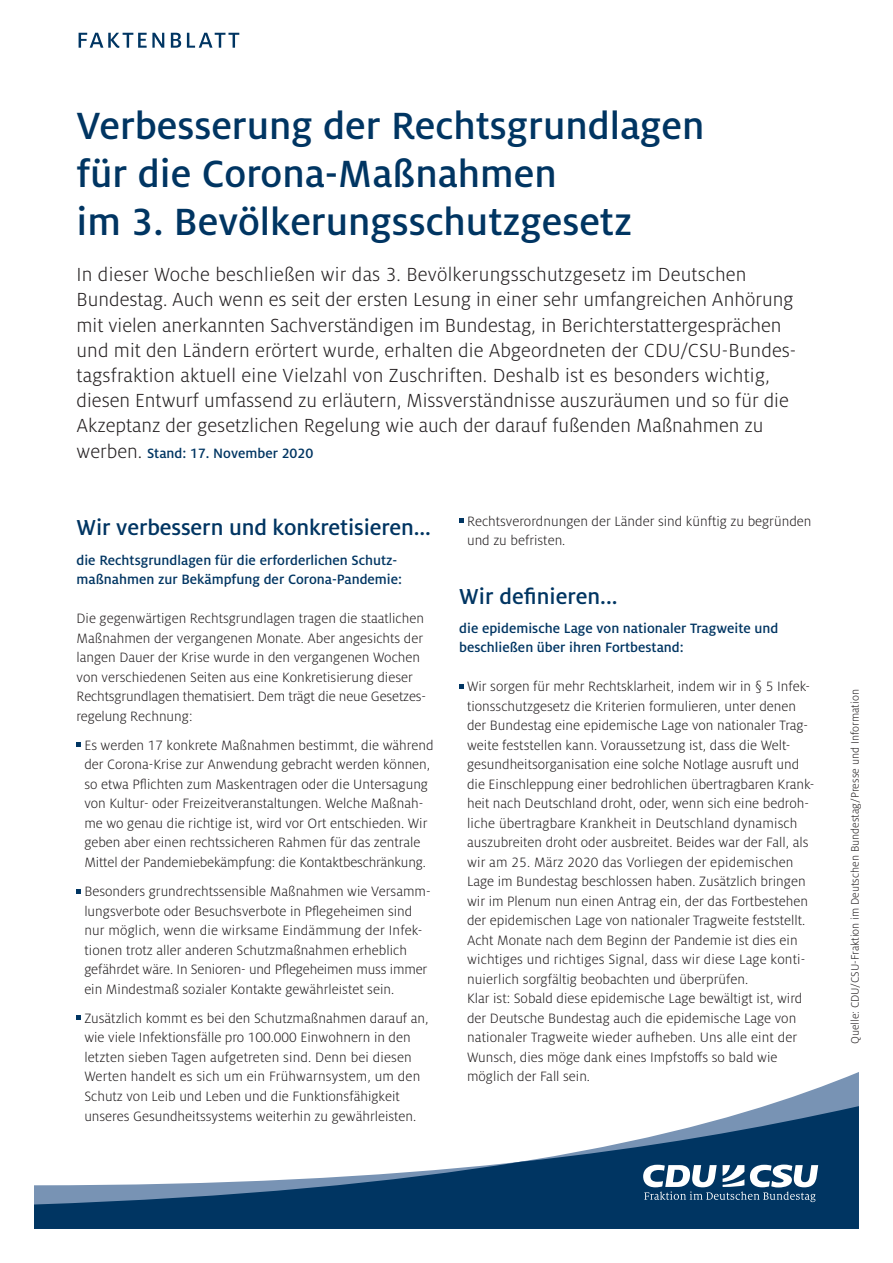
<style>
.page{position:relative;width:893px;height:1263px;background:#fff}
.page>*{position:absolute;margin:0;border:0;box-sizing:border-box;transform-origin:0 0}
._1__Überschrift__Mil{font:500 42px/48px "Milo Pro";color:#003562}
._3__Zwischenüberschr{font:500 24px "Milo Pro";letter-spacing:-.005em;color:#003562}
._2__Einleitung__Milo{font:300 21px/25.2px "Milo Pro";color:#231f20}
._4__Fließtext__Milo{font:300 15px/19.5px "Milo Pro";color:#231f20}
._4__Fließtext__Milo-2{font:500 15px/19.5px "Milo Pro";color:#003562}
.ZÜ_NEU{font:500 15px/19.5px "Milo Pro";color:#003562}
._2__Einleitung__Milo-2{font:500 15px "Milo Pro";color:#003562}
._5__Verfasser__Milo{font:300 12px "Milo Pro";color:#231f20}
.s1{font-weight:300;font-size:21px;color:#231f20}
</style>
<div class="page">
<svg style="left:765px;top:1072px;width:94px;height:34px"></svg>
<svg style="left:34px;top:1106px;width:825px;height:123px"></svg>
<svg style="left:643px;top:1164px;width:175px;height:38px"></svg>
<svg style="left:79px;top:33px;width:160px;height:15px"></svg>
<svg style="left:77px;top:743px;width:4px;height:4px"></svg>
<svg style="left:77px;top:889px;width:4px;height:4px"></svg>
<svg style="left:77px;top:1016px;width:4px;height:4px"></svg>
<svg style="left:459px;top:518px;width:4px;height:5px"></svg>
<svg style="left:459px;top:684px;width:4px;height:4px"></svg>
<p class="_1__Überschrift__Mil" style="left:77px;top:102px;width:629px">Verbesserung der Rechtsgrundlagen für die Corona-Maßnahmen<br>im 3. Bevölkerungsschutzgesetz</p>
<p class="_2__Einleitung__Milo" style="left:77px;top:262px;width:721px">In dieser Woche beschließen wir das 3. Bevölkerungsschutzgesetz im Deutschen Bundestag. Auch wenn es seit der ersten Lesung in einer sehr umfangreichen Anhörung mit vielen anerkannten Sachverständigen im Bundestag, in Berichterstattergesprächen und mit den Ländern erörtert wurde, erhalten die Abgeordneten der CDU/CSU-Bundes&shy;tagsfraktion aktuell eine Vielzahl von Zuschriften. Deshalb ist es besonders wichtig, diesen Entwurf umfassend zu erläutern, Missverständnisse auszuräumen und so für die Akzeptanz der gesetzlichen Regelung wie auch der darauf fußenden Maßnahmen zu</p>
<p class="_2__Einleitung__Milo-2" style="left:77px;top:445px;width:238px"><span class="s1">werben.</span> Stand: 17. November 2020</p>
<p class="_3__Zwischenüberschr" style="left:77px;top:515px;width:356px">Wir verbessern und konkretisieren...</p>
<p class="_4__Fließtext__Milo-2" style="left:77px;top:550px;width:327px">die Rechtsgrundlagen für die erforderlichen Schutz&shy;maßnahmen zur Bekämpfung der Corona-Pandemie:</p>
<p class="_4__Fließtext__Milo" style="left:77px;top:609px;width:351px">Die gegenwärtigen Rechtsgrundlagen tragen die staatlichen Maßnahmen der vergangenen Monate. Aber angesichts der langen Dauer der Krise wurde in den vergangenen Wochen von verschiedenen Seiten aus eine Konkretisierung dieser Rechtsgrundlagen thematisiert. Dem trägt die neue Gesetzes&shy;regelung Rechnung:</p>
<p class="_4__Fließtext__Milo" style="left:84px;top:736px;width:351px">Es werden 17 konkrete Maßnahmen bestimmt, die während der Corona-Krise zur Anwendung gebracht werden können, so etwa Pflichten zum Maskentragen oder die Untersagung von Kultur- oder Freizeitveranstaltungen. Welche Maßnah&shy;me wo genau die richtige ist, wird vor Ort entschieden. Wir geben aber einen rechtssicheren Rahmen für das zentrale Mittel der Pandemiebekämpfung: die Kontaktbeschränkung.</p>
<p class="_4__Fließtext__Milo" style="left:84px;top:882px;width:348px">Besonders grundrechtssensible Maßnahmen wie Versamm&shy;lungsverbote oder Besuchsverbote in Pflegeheimen sind nur möglich, wenn die wirksame Eindämmung der Infek&shy;tionen trotz aller anderen Schutzmaßnahmen erheblich gefährdet wäre. In Senioren- und Pflegeheimen muss immer ein Mindestmaß sozialer Kontakte gewährleistet sein.</p>
<p class="_4__Fließtext__Milo" style="left:84px;top:1009px;width:346px">Zusätzlich kommt es bei den Schutzmaßnahmen darauf an, wie viele Infektionsfälle pro 100.000 Einwohnern in den letzten sieben Tagen aufgetreten sind. Denn bei diesen Werten handelt es sich um ein Frühwarnsystem, um den Schutz von Leib und Leben und die Funktionsfähigkeit unseres Gesundheitssystems weiterhin zu gewährleisten.</p>
<p class="_4__Fließtext__Milo" style="left:467px;top:511px;width:346px">Rechtsverordnungen der Länder sind künftig zu begründen und zu befristen.</p>
<p class="_3__Zwischenüberschr" style="left:459px;top:583px;width:160px">Wir definieren...</p>
<p class="ZÜ_NEU" style="left:459px;top:618px;width:321px">die epidemische Lage von nationaler Tragweite und beschließen über ihren Fortbestand:</p>
<p class="_4__Fließtext__Milo" style="left:467px;top:677px;width:349px">Wir sorgen für mehr Rechtsklarheit, indem wir in § 5 Infek&shy;tionsschutzgesetz die Kriterien formulieren, unter denen der Bundestag eine epidemische Lage von nationaler Trag&shy;weite feststellen kann. Voraussetzung ist, dass die Welt&shy;gesundheitsorganisation eine solche Notlage ausruft und die Einschleppung einer bedrohlichen übertragbaren Krank&shy;heit nach Deutschland droht, oder, wenn sich eine bedroh&shy;liche übertragbare Krankheit in Deutschland dynamisch auszubreiten droht oder ausbreitet. Beides war der Fall, als wir am 25. März 2020 das Vorliegen der epidemischen Lage im Bundestag beschlossen haben. Zusätzlich bringen wir im Plenum nun einen Antrag ein, der das Fortbestehen der epidemischen Lage von nationaler Tragweite feststellt.<br>Acht Monate nach dem Beginn der Pandemie ist dies ein wichtiges und richtiges Signal, dass wir diese Lage konti&shy;nuierlich sorgfältig beobachten und überprüfen.<br>Klar ist: Sobald diese epidemische Lage bewältigt ist, wird der Deutsche Bundestag auch die epidemische Lage von nationaler Tragweite wieder aufheben. Uns alle eint der Wunsch, dies möge dank eines Impfstoffs so bald wie möglich der Fall sein.</p>
<p class="_5__Verfasser__Milo" style="left:849px;top:1044px;width:356px;rotate:-90deg">Quelle: CDU/CSU-Fraktion im Deutschen Bundestag/Presse und Information</p>
</div>
